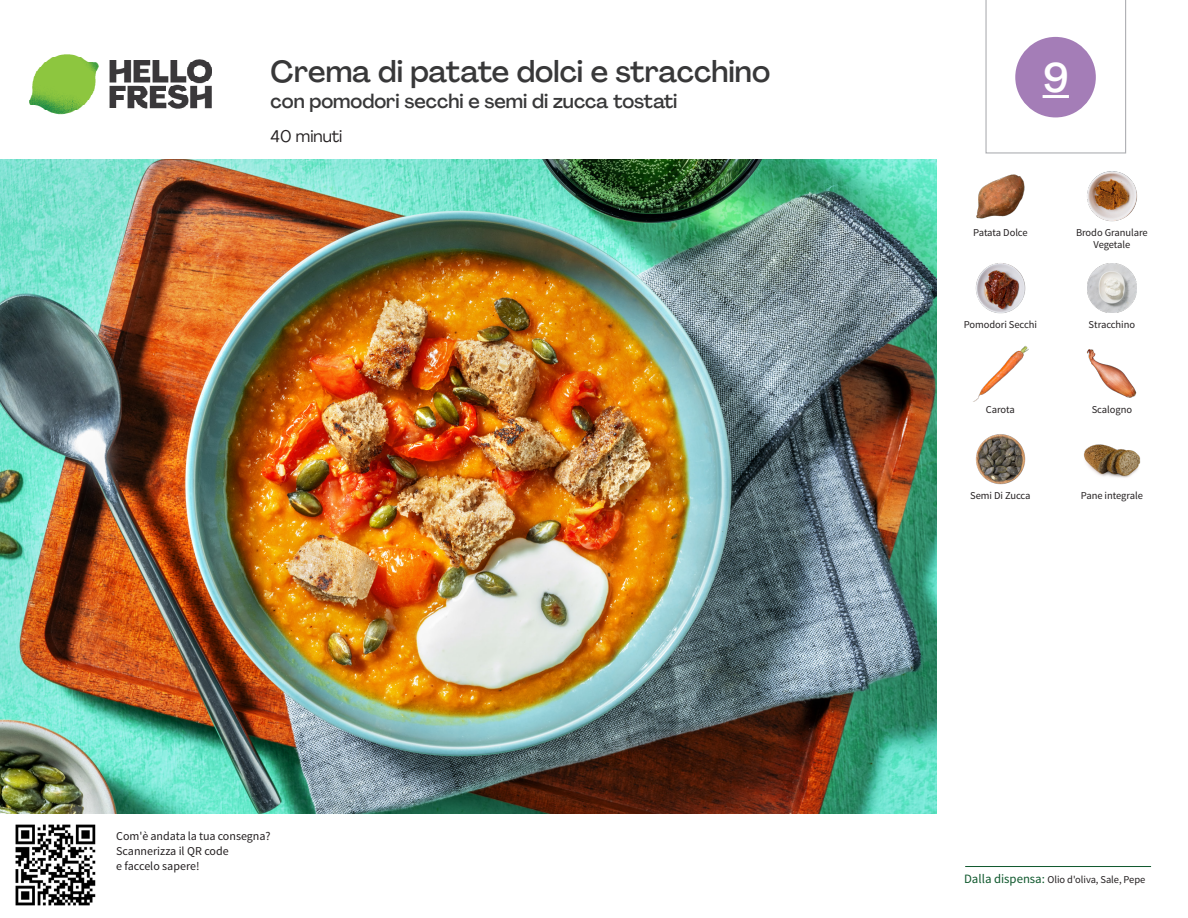
<style>
.page{position:relative;width:1188px;height:918px;background:#fff}
.page>*{position:absolute;margin:0;border:0;box-sizing:border-box;transform-origin:0 0}
._24_Recipe_Nr_Bag{font:500 40.5px "Agrandir";color:#fff}
._15_Titel_UK{font:500 30px "Agrandir";color:#383839}
._15_Titel_UK-2{font:500 19.5px "Agrandir";color:#383839}
._02_Box_Type{font:16.5px "Agrandir";color:#231f20}
._06_Before_Start{font:12px/15px "Source Sans Pro";color:#231f20}
._18_FRONT_ingredient{font:10.5px/12px "Source Sans Pro";letter-spacing:-.005em;color:#231f20;text-align:center}
.t1{font:10.5px "Source Sans Variable";letter-spacing:-.005em;color:#231f20}
.s1{font-family:"Source Sans Pro";font-size:12.75px;color:#0e572c}
</style>
<div class="page">
<img style="left:30px;top:54px;width:181px;height:61px">
<hr style="left:965px;top:866px;width:186px;height:1px;background:#0e572c">
<img style="left:0;top:159px;width:936px;height:655px">
<img style="left:1087px;top:171px;width:51px;height:51px">
<img style="left:976px;top:174px;width:49px;height:45px">
<img style="left:1087px;top:264px;width:49px;height:48px">
<img style="left:975px;top:263px;width:51px;height:51px">
<img style="left:1086px;top:349px;width:51px;height:49px">
<img style="left:973px;top:346px;width:56px;height:56px">
<img style="left:1084px;top:444px;width:57px;height:34px">
<img style="left:975px;top:434px;width:51px;height:51px">
<img style="left:15px;top:824px;width:81px;height:82px">
<svg style="left:985px;top:0;width:141px;height:154px"></svg>
<p class="_15_Titel_UK" style="left:271px;top:53px;width:501px">Crema di patate dolci e stracchino</p>
<p class="_15_Titel_UK-2" style="left:271px;top:89px;width:408px">con pomodori secchi e semi di zucca tostati</p>
<p class="_02_Box_Type" style="left:271px;top:126px;width:73px">40 minuti</p>
<p class="_06_Before_Start" style="left:116px;top:829px;width:156px">Com'è andata la tua consegna?<br>Scannerizza il QR code<br>e faccelo sapere!</p>
<p class="_24_Recipe_Nr_Bag" style="left:1043px;top:53px;width:28px">9</p>
<p class="_18_FRONT_ingredient" style="left:973px;top:227px;width:56px">Patata Dolce</p>
<p class="_18_FRONT_ingredient" style="left:1076px;top:227px;width:73px">Brodo Granulare<br>Vegetale</p>
<p class="_18_FRONT_ingredient" style="left:964px;top:319px;width:75px">Pomodori Secchi</p>
<p class="_18_FRONT_ingredient" style="left:1089px;top:319px;width:48px">Stracchino</p>
<p class="_18_FRONT_ingredient" style="left:986px;top:404px;width:31px">Carota</p>
<p class="_18_FRONT_ingredient" style="left:1092px;top:404px;width:42px">Scalogno</p>
<p class="_18_FRONT_ingredient" style="left:970px;top:489px;width:62px">Semi Di Zucca</p>
<p class="_18_FRONT_ingredient" style="left:1081px;top:489px;width:64px">Pane integrale</p>
<p class="t1" style="left:964px;top:873px;width:183px"><span class="s1">Dalla dispensa:</span> Olio d'oliva, Sale, Pepe</p>
</div>
